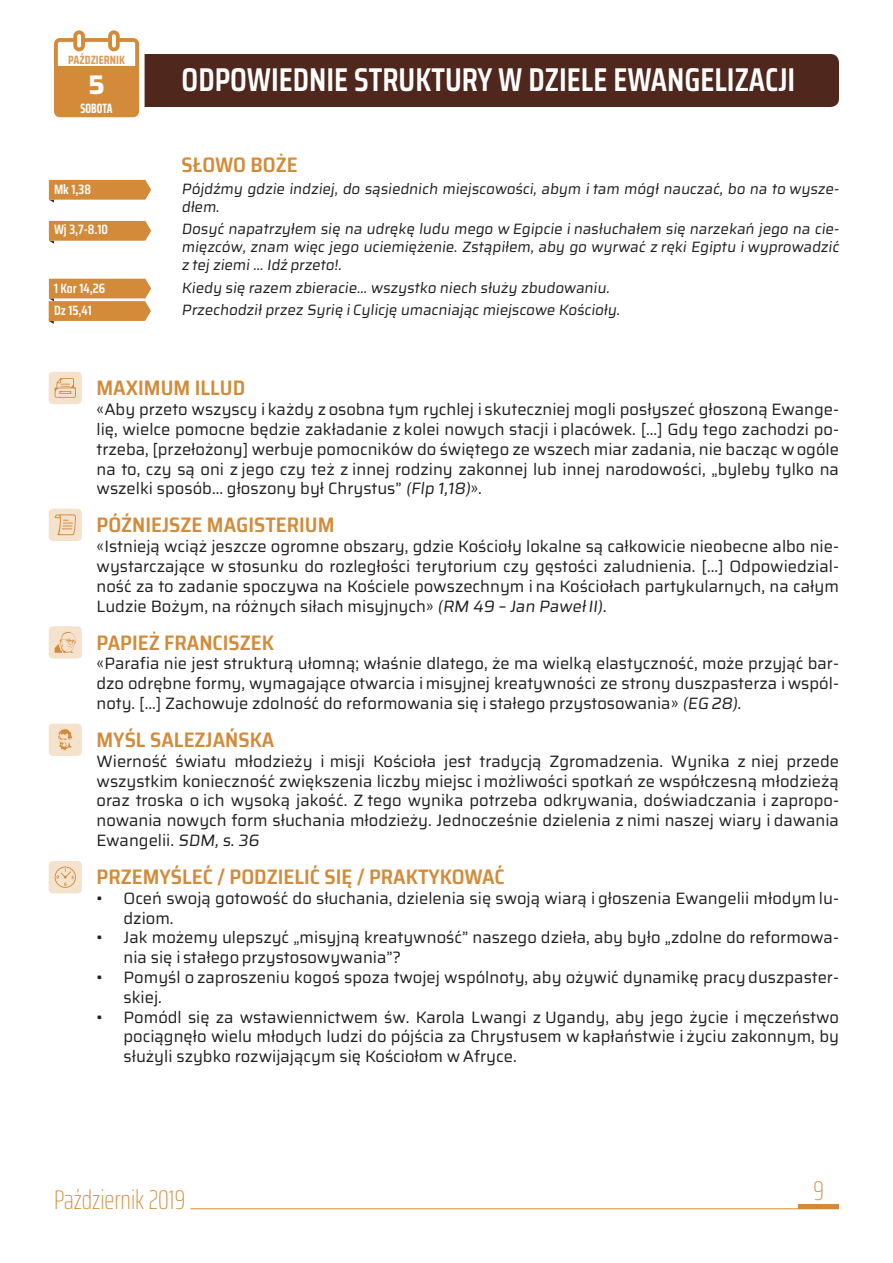
<style>
.page{position:relative;width:893px;height:1263px;background:#fff}
.page>*{position:absolute;margin:0;border:0;box-sizing:border-box;transform-origin:0 0}
.t1{font:600 33px "Saira Condensed";color:#fff}
.t2{font:100 extra-condensed 27px "Saira";color:#d38b3a}
.t3{font:700 27px "Saira";color:#fff}
.t4{font:600 semi-condensed 21px "Saira";color:#d38b3a}
.t5{font:16.5px/19.8px "Saira";color:#231f20;text-align:justify}
.t6{font:15px/18px "Saira";color:#231f20}
.t7{font:600 13.5px "Saira Condensed";color:#fff}
.t8{font:700 extra-condensed 13.5px "Saira";color:#fff}
.t9{font:700 12px "Saira Condensed";color:#da9e5c}
</style>
<div class="page">
<svg style="left:54px;top:30px;width:85px;height:87px"></svg>
<div style="left:145px;top:54px;width:694px;height:53px;background:#50271c"></div>
<hr style="left:190px;top:1208px;width:649px;height:1px;background:#d38b3a">
<svg style="left:799px;top:1205px;width:40px;height:3px"></svg>
<svg style="left:49px;top:221px;width:102px;height:23px;background:#d99d5a"></svg>
<svg style="left:49px;top:279px;width:102px;height:45px;background:#d99b57"></svg>
<svg style="left:49px;top:180px;width:102px;height:23px;background:#d99d5a"></svg>
<div style="left:49px;top:626px;width:33px;height:32px;background:#f5e2cd;border-radius:4px"></div>
<svg style="left:55px;top:632px;width:21px;height:21px"></svg>
<div style="left:49px;top:724px;width:33px;height:32px;background:#f5e2cd;border-radius:4px"></div>
<svg style="left:58px;top:729px;width:14px;height:21px"></svg>
<div style="left:49px;top:372px;width:33px;height:32px;background:#f5e2cd;border-radius:4px"></div>
<svg style="left:55px;top:378px;width:21px;height:20px"></svg>
<div style="left:49px;top:509px;width:33px;height:32px;background:#f5e2cd;border-radius:4px"></div>
<svg style="left:55px;top:514px;width:21px;height:21px"></svg>
<div style="left:49px;top:861px;width:33px;height:32px;background:#f5e2cd;border-radius:4px"></div>
<svg style="left:55px;top:866px;width:21px;height:22px"></svg>
<p class="t9" style="left:68px;top:50px;width:58px">PAŹDZIERNIK</p>
<h2 class="t3" style="left:88px;top:64px;width:18px">5</h2>
<p class="t8" style="left:81px;top:98px;width:33px">SOBOTA</p>
<h1 class="t1" style="left:182px;top:55px;width:615px">ODPOWIEDNIE STRUKTURY W DZIELE EWANGELIZACJI</h1>
<p class="t4" style="left:182px;top:149px;width:118px">SŁOWO BOŻE</p>
<p class="t7" style="left:54px;top:179px;width:38px">Mk 1,38</p>
<p class="t6" style="left:182px;top:180px;width:662px">Pójdźmy gdzie indziej, do sąsiednich miejscowości, abym i tam mógł nauczać, bo na to wysze&shy;dłem.</p>
<p class="t7" style="left:54px;top:220px;width:55px">Wj 3,7-8.10</p>
<p class="t6" style="left:182px;top:220px;width:662px;text-align:justify">Dosyć napatrzyłem się na udrękę ludu mego w Egipcie i nasłuchałem się narzekań jego na cie&shy;mięzców, znam więc jego uciemiężenie. Zstąpiłem, aby go wyrwać z ręki Egiptu i wyprowadzić z tejziemi… Idź przeto!.</p>
<p class="t7" style="left:54px;top:278px;width:53px">1 Kor 14,26</p>
<p class="t6" style="left:182px;top:278px;width:432px">Kiedy się razem zbieracie… wszystko niech służy zbudowaniu.</p>
<p class="t7" style="left:54px;top:300px;width:39px">Dz 15,41</p>
<p class="t6" style="left:182px;top:300px;width:442px">Przechodziłprzez Syrię i Cylicję umacniając miejscowe Kościoły.</p>
<p class="t4" style="left:97px;top:372px;width:150px">MAXIMUM ILLUD</p>
<p class="t5" style="left:97px;top:399px;width:744px">«Aby przeto wszyscy i każdy z osobna tym rychlej i skuteczniej mogli posłyszeć głoszoną Ewange&shy;lię, wielce pomocne będzie zakładanie z kolei nowych stacji i placówek. […] Gdy tego zachodzi po&shy;trzeba, [przełożony] werbuje pomocników do świętego ze wszech miar zadania, nie bacząc wogóle na to, czy są oni z jego czy też z innej rodziny zakonnej lub innej narodowości, „byleby tylko na wszelki sposób... głoszony był Chrystus” (Flp 1,18)».</p>
<p class="t4" style="left:97px;top:509px;width:239px">PÓŹNIEJSZE MAGISTERIUM</p>
<p class="t5" style="left:97px;top:536px;width:744px">«Istnieją wciąż jeszcze ogromne obszary, gdzie Kościoły lokalne są całkowicie nieobecne albo nie&shy;wystarczające w stosunku do rozległości terytorium czy gęstości zaludnienia. […] Odpowiedzial&shy;ność za to zadanie spoczywa na Kościele powszechnym i na Kościołach partykularnych, na całym Ludzie Bożym, na różnych siłach misyjnych» (RM 49 – Jan PawełII).</p>
<p class="t4" style="left:97px;top:626px;width:179px">PAPIEŻ FRANCISZEK</p>
<p class="t5" style="left:97px;top:653px;width:744px">«Parafia nie jest strukturą ułomną; właśnie dlatego, że ma wielką elastyczność, może przyjąć bar&shy;dzo odrębne formy, wymagające otwarcia i misyjnej kreatywności ze strony duszpasterza i wspól&shy;noty. […] Zachowuje zdolność do reformowania się i stałego przystosowania» (EG28).</p>
<p class="t4" style="left:97px;top:724px;width:179px">MYŚL SALEZJAŃSKA</p>
<p class="t5" style="left:97px;top:751px;width:744px">Wierność światu młodzieży i misji Kościoła jest tradycją Zgromadzenia. Wynika z niej przede wszystkim konieczność zwiększenia liczby miejsc i możliwości spotkań ze współczesną młodzieżą oraz troska o ich wysoką jakość. Z tego wynika potrzeba odkrywania, doświadczania i zapropo&shy;nowania nowych form słuchania młodzieży. Jednocześnie dzielenia z nimi naszej wiary i dawania Ewangelii. SDM,s.36</p>
<p class="t4" style="left:97px;top:861px;width:410px">PRZEMYŚLEĆ / PODZIELIĆ SIĘ / PRAKTYKOWAĆ</p>
<p class="t5" style="left:124px;top:888px;width:717px;text-indent:-27px">• Oceń swoją gotowość do słuchania, dzielenia się swoją wiarą i głoszenia Ewangelii młodym lu&shy;dziom.</p>
<p class="t5" style="left:124px;top:927px;width:717px;text-indent:-27px">• Jak możemy ulepszyć „misyjną kreatywność” naszego dzieła, aby było „zdolne do reformowa&shy;nia się i stałego przystosowywania”?</p>
<p class="t5" style="left:124px;top:967px;width:717px;text-indent:-27px">• Pomyśl o zaproszeniu kogoś spoza twojej wspólnoty, aby ożywić dynamikę pracy duszpaster&shy;skiej.</p>
<p class="t5" style="left:124px;top:1007px;width:717px;text-indent:-27px">• Pomódl się za wstawiennictwem św. Karola Lwangi z Ugandy, aby jego życie i męczeństwo pociągnęło wielu młodych ludzi do pójścia za Chrystusem w kapłaństwie i życiu zakonnym, by służyli szybko rozwijającym się Kościołom w Afryce.</p>
<h2 class="t2" style="left:54px;top:1179px;width:133px">Październik 2019</h2>
<h2 class="t2" style="left:813px;top:1170px;width:12px">9</h2>
</div>
